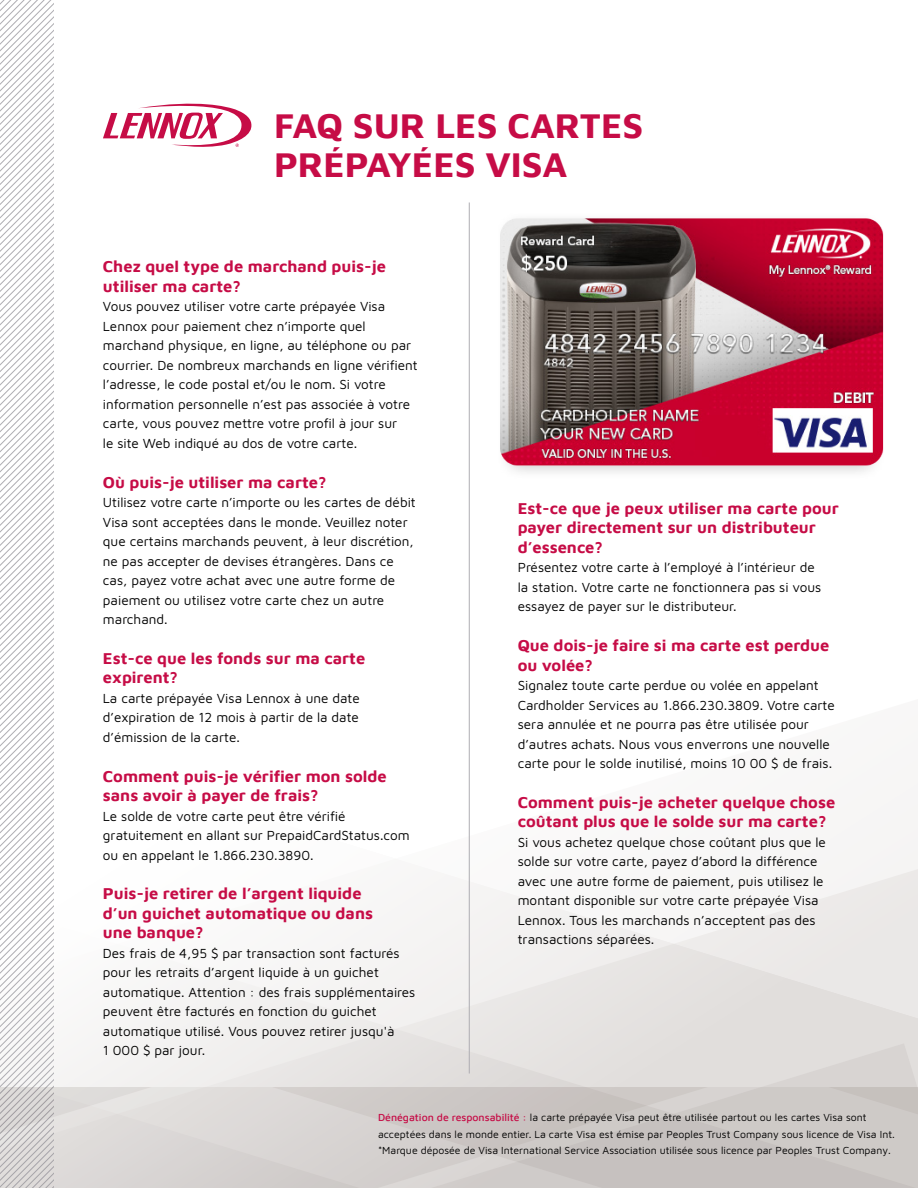
<style>
.page{position:relative;width:918px;height:1188px;background:#fff}
.page>*{position:absolute;margin:0;border:0;box-sizing:border-box;transform-origin:0 0}
.t1{font:700 36px/39px "Maven Pro";color:#c60c46}
.t2{font:700 16.5px/19.5px "Maven Pro";color:#c60c46}
.t3{font:13.5px/19.5px "Maven Pro";color:#000}
.t4{font:10.5px/16.5px "Maven Pro";color:#000}
.s1{font-weight:500;color:#c60c46}
</style>
<div class="page">
<svg style="left:93px;top:803px;width:825px;height:240px;fill:#f6f5f5"></svg>
<svg style="left:54px;top:1043px;width:864px;height:45px;fill:#e3e1df"></svg>
<svg style="left:103px;top:103px;width:149px;height:44px"></svg>
<svg style="left:0;top:0;width:54px;height:1088px"></svg>
<hr style="left:469px;top:203px;width:1px;height:871px;background:#aeadb2">
<svg style="left:0;top:1088px;width:918px;height:100px;background:#d1cdcb"></svg>
<img style="left:500px;top:218px;width:384px;height:255px">
<h1 class="t1" style="left:274px;top:104px;width:371px">FAQ SUR LES CARTES<br>PRÉPAYÉES VISA</h1>
<p class="t2" style="left:103px;top:256px;width:285px">Chez quel type de marchand puis-je utiliser ma carte?</p>
<p class="t3" style="left:103px;top:296px;width:316px">Vous pouvez utiliser votre carte prépayée Visa Lennox pour paiement chez n’importe quel marchand physique, en ligne, au téléphone ou par courrier. De nombreux marchands en ligne vérifient l’adresse, le code postal et/ou le nom. Si votre information personnelle n’est pas associée à votre carte, vous pouvez mettre votre profil à jour sur<br>le site Web indiqué au dos de votre carte.</p>
<p class="t2" style="left:103px;top:471px;width:225px">Où puis-je utiliser ma carte?</p>
<p class="t3" style="left:103px;top:492px;width:314px">Utilisez votre carte n’importe ou les cartes de débit Visa sont acceptées dans le monde. Veuillez noter que certains marchands peuvent, à leur discrétion, ne pas accepter de devises étrangères. Dans ce cas, payez votre achat avec une autre forme de paiement ou utilisez votre carte chez un autre marchand.</p>
<p class="t2" style="left:103px;top:647px;width:264px">Est-ce que les fonds sur ma carte expirent?</p>
<p class="t3" style="left:103px;top:688px;width:259px;text-align:justify">La carte prépayée Visa Lennox à une date d’expiration de 12 mois à partir de la date d’émission de la carte.</p>
<p class="t2" style="left:103px;top:765px;width:285px">Comment puis-je vérifier mon solde sans avoir à payer de frais?</p>
<p class="t3" style="left:103px;top:805px;width:308px">Le solde de votre carte peut être vérifié gratuitement en allant sur PrepaidCardStatus.com ou en appelant le 1.866.230.3890.</p>
<p class="t2" style="left:103px;top:883px;width:272px">Puis-je retirer de l’argent liquide d’un guichet automatique ou dans une banque?</p>
<p class="t3" style="left:103px;top:943px;width:314px">Des frais de 4,95 $ par transaction sont facturés pour les retraits d’argent liquide à un guichet automatique. Attention : des frais supplémentaires peuvent être facturés en fonction du guichet automatique utilisé. Vous pouvez retirer jusqu'à<br>1 000 $ par jour.</p>
<p class="t2" style="left:518px;top:497px;width:323px">Est-ce que je peux utiliser ma carte pour payer directement sur un distributeur d’essence?</p>
<p class="t3" style="left:518px;top:557px;width:305px">Présentez votre carte à l’employé à l’intérieur de la station. Votre carte ne fonctionnera pas si vous essayez de payer sur le distributeur.</p>
<p class="t2" style="left:518px;top:635px;width:313px">Que dois-je faire si ma carte est perdue ou volée?</p>
<p class="t3" style="left:518px;top:675px;width:319px">Signalez toute carte perdue ou volée en appelant Cardholder Services au 1.866.230.3809. Votre carte sera annulée et ne pourra pas être utilisée pour d’autres achats. Nous vous enverrons une nouvelle carte pour le solde inutilisé, moins 10 00 $ de frais.</p>
<p class="t2" style="left:518px;top:791px;width:319px">Comment puis-je acheter quelque chose coûtant plus que le solde sur ma carte?</p>
<p class="t3" style="left:518px;top:832px;width:310px">Si vous achetez quelque chose coûtant plus que le solde sur votre carte, payez d’abord la différence avec une autre forme de paiement, puis utilisez le montant disponible sur votre carte prépayée Visa Lennox. Tous les marchands n’acceptent pas des transactions séparées.</p>
<p class="t4" style="left:378px;top:1109px;width:518px"><span class="s1">Dénégation de responsabilité :</span> la carte prépayée Visa peut être utilisée partout ou les cartes Visa sont acceptées dans le monde entier. La carte Visa est émise par Peoples Trust Company sous licence de Visa Int. *Marque déposée de Visa International Service Association utilisée sous licence par Peoples Trust Company.</p>
</div>
